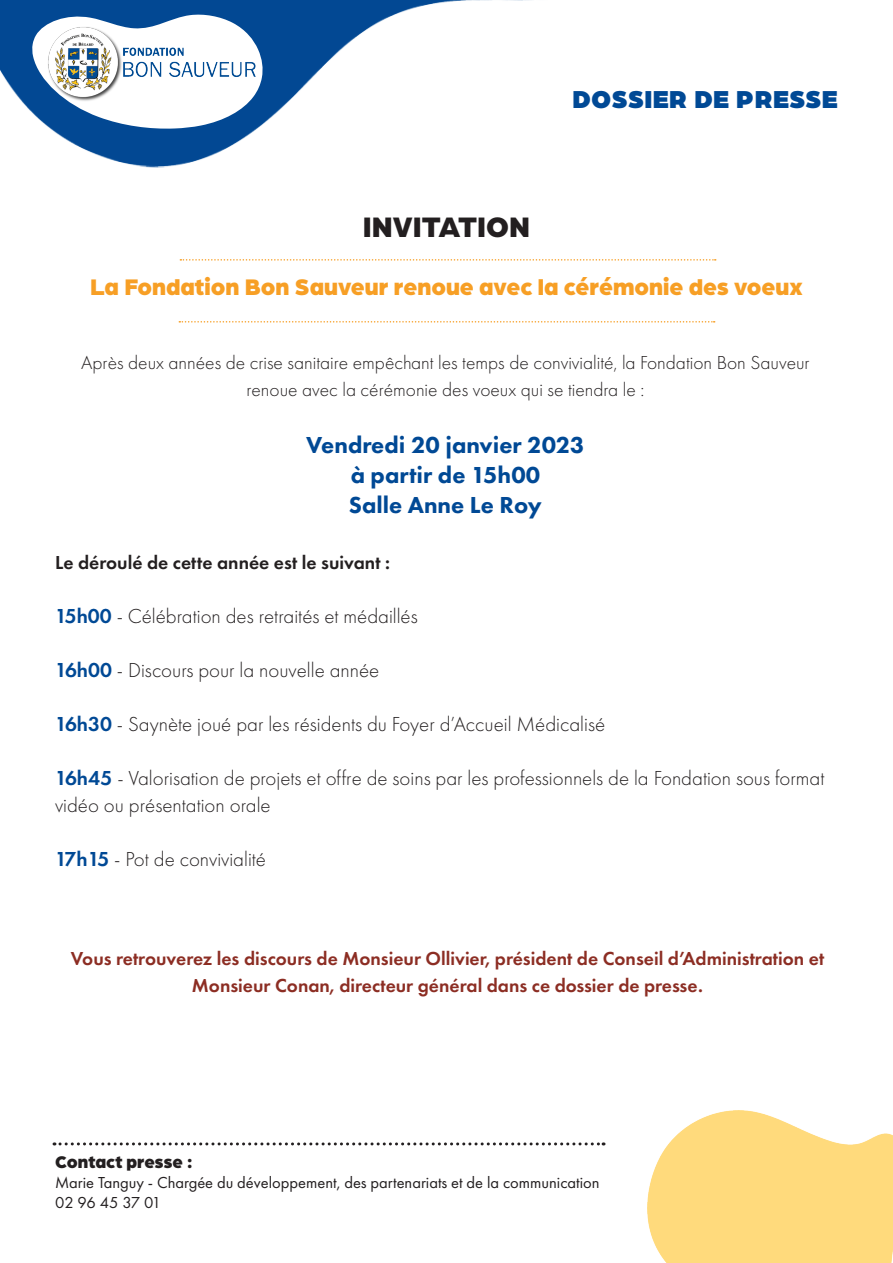
<style>
.page{position:relative;width:893px;height:1263px;background:#fff}
.page>*{position:absolute;margin:0;border:0;box-sizing:border-box;transform-origin:0 0}
.t1{font:900 30px "Arboria";color:#004995}
.t2{font:900 30px "Arboria";color:#231f20}
.t3{font:900 24px "Arboria";color:#f79f25}
.t4{font:800 24px "Futura PT";color:#004995}
.t5{font:300 21px/27px "Futura PT";color:#231f20}
.t6{font:600 19.5px/27px "Futura PT";color:#8c2d23;text-align:center}
.t7{font:300 19.5px/27px "Futura PT";color:#231f20;text-align:center}
.t8{font:600 19.5px "Futura PT";color:#231f20}
.t9{font:900 18px "Arboria";color:#231f20}
.t10{font:16.5px "Futura PT";color:#231f20}
.s1{font-weight:600;color:#004995}
</style>
<div class="page">
<img style="left:0;top:0;width:530px;height:168px">
<svg style="left:32px;top:13px;width:232px;height:116px"></svg>
<img style="left:47px;top:25px;width:208px;height:78px">
<img style="left:648px;top:1110px;width:245px;height:153px">
<svg style="left:54px;top:1142px;width:550px;height:3px"></svg>
<svg style="left:179px;top:321px;width:536px;height:2px"></svg>
<svg style="left:180px;top:259px;width:536px;height:2px"></svg>
<p class="t2" style="left:363px;top:205px;width:169px">INVITATION</p>
<p class="t1" style="left:572px;top:76px;width:267px">Dossier de presse</p>
<p class="t3" style="left:90px;top:270px;width:714px">La Fondation Bon Sauveur renoue avec la cérémonie des voeux</p>
<p class="t7" style="left:81px;top:349px;width:730px">Après deux années de crise sanitaire empêchant les temps de convivialité, la Fondation Bon Sauveur renoue avec la cérémonie des voeux qui se tiendra le :</p>
<p class="t4" style="left:306px;top:430px;width:280px">Vendredi 20 janvier 2023</p>
<p class="t4" style="left:351px;top:460px;width:191px">à partir de 15h00</p>
<p class="t4" style="left:349px;top:490px;width:195px">Salle Anne Le Roy</p>
<p class="t8" style="left:55px;top:550px;width:336px">Le déroulé de cette année est le suivant :</p>
<p class="t5" style="left:55px;top:602px;width:364px"><span class="s1">15h00</span> - Célébration des retraités et médaillés</p>
<p class="t5" style="left:55px;top:656px;width:326px"><span class="s1">16h00</span> - Discours pour la nouvelle année</p>
<p class="t5" style="left:55px;top:710px;width:552px"><span class="s1">16h30</span> - Saynète joué par les résidents du Foyer d’Accueil Médicalisé</p>
<p class="t5" style="left:55px;top:764px;width:771px"><span class="s1">16h45</span> - Valorisation de projets et offre de soins par les professionnels de la Fondation sous format vidéo ou présentation orale</p>
<p class="t5" style="left:55px;top:845px;width:213px"><span class="s1">17h15</span> - Pot de convivialité</p>
<p class="t6" style="left:71px;top:945px;width:755px">Vous retrouverez les discours de Monsieur Ollivier, président de Conseil d’Administration et<br>Monsieur Conan, directeur général dans ce dossier de presse.</p>
<p class="t9" style="left:55px;top:1149px;width:139px">Contact presse :</p>
<p class="t10" style="left:55px;top:1173px;width:546px">Marie Tanguy - Chargée du développement, des partenariats et de la communication</p>
<p class="t10" style="left:55px;top:1193px;width:108px">02 96 45 37 01</p>
</div>
